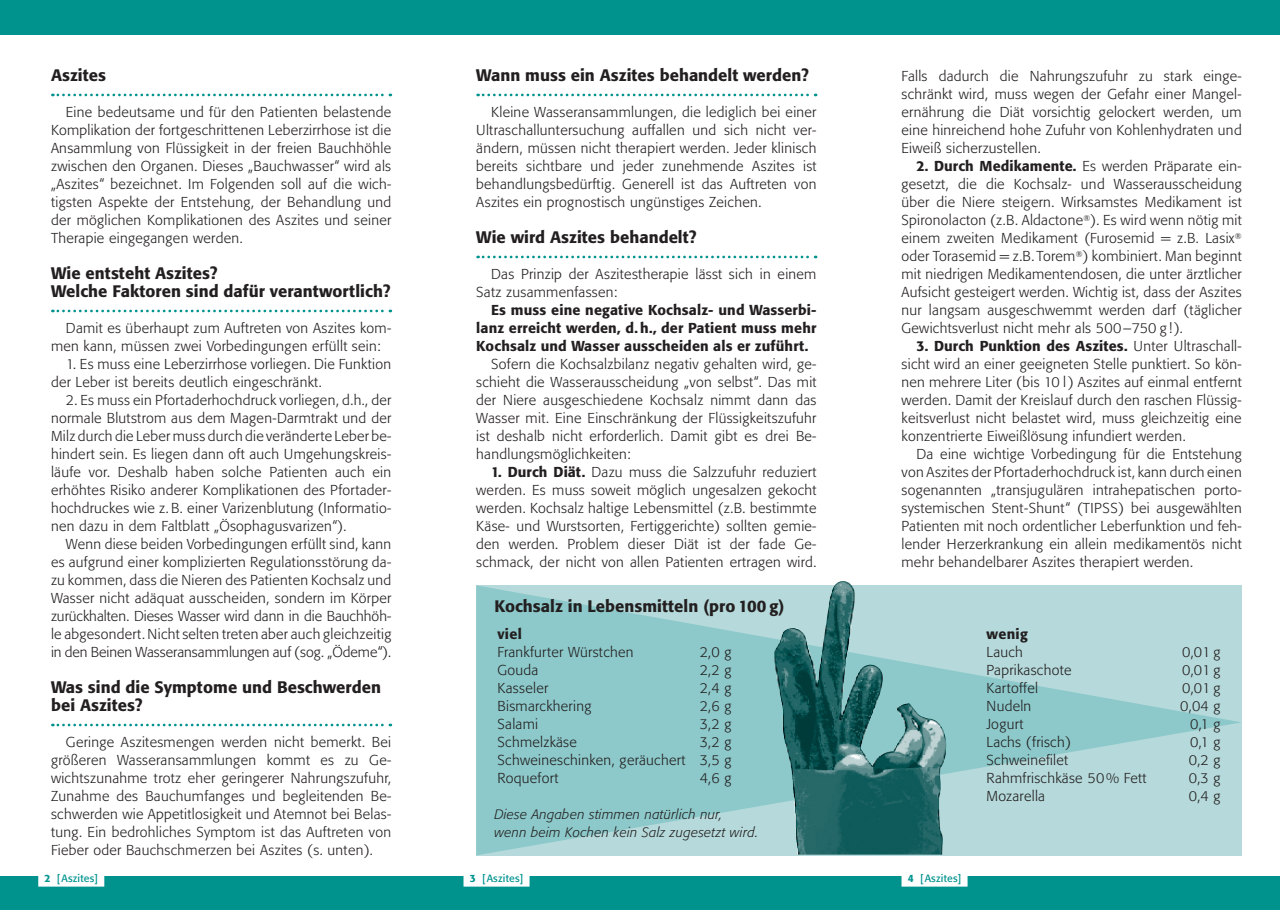
<style>
.page{position:relative;width:1280px;height:910px;background:#fff}
.page>*{position:absolute;margin:0;border:0;box-sizing:border-box;transform-origin:0 0}
.t1{font:500 16.5px/18px "Formata BQ";color:#231f20}
.t2{font:300 14.25px/18px "Formata BQ";letter-spacing:.02em;color:#231f20;text-align:justify}
.t3{font:500 14.25px/18px "Formata BQ";letter-spacing:.01em;color:#231f20;text-align:justify}
.t4{font:italic 300 13.5px/18px "Formata BQ";letter-spacing:.02em;color:#231f20}
.t5{font:10.5px "Formata BQ";letter-spacing:.02em;color:#00938e}
.s1{font-weight:500}
</style>
<div class="page">
<div style="left:0;top:0;width:1280px;height:34px;background:#00938e"></div>
<div style="left:0;top:876px;width:1280px;height:34px;background:#00938e"></div>
<svg style="left:52px;top:94px;width:339px;height:2px"></svg>
<svg style="left:52px;top:310px;width:339px;height:2px"></svg>
<svg style="left:52px;top:724px;width:339px;height:2px"></svg>
<svg style="left:478px;top:94px;width:338px;height:2px"></svg>
<svg style="left:478px;top:256px;width:338px;height:2px"></svg>
<div style="left:901px;top:875px;width:66px;height:12px;background:#fff"></div>
<div style="left:463px;top:875px;width:66px;height:12px;background:#fff"></div>
<div style="left:38px;top:875px;width:66px;height:12px;background:#fff"></div>
<svg style="left:476px;top:585px;width:766px;height:270px;background:#a1d1d2"></svg>
<img style="left:774px;top:581px;width:172px;height:274px">
<p class="t1" style="left:51px;top:68px;width:57px">Aszites</p>
<p class="t2" style="left:51px;top:104px;width:342px;text-indent:15px">Eine bedeutsame und für den Patienten belastende Komplikation der fortgeschrittenen Leberzirrhose ist die Ansammlung von Flüssigkeit in der freien Bauchhöhle zwischen den Organen. Dieses „Bauchwasser“ wird als „Aszites“ bezeichnet. Im Folgenden soll auf die wich&shy;tigsten Aspekte der Entstehung, der Behandlung und der möglichen Komplikationen des Aszites und seiner Therapie eingegangen werden.</p>
<p class="t1" style="left:51px;top:266px;width:341px">Wie entsteht Aszites?<br>Welche Faktoren sind dafür verantwortlich?</p>
<p class="t2" style="left:51px;top:320px;width:342px;text-indent:15px">Damit es überhaupt zum Auftreten von Aszites kom&shy;men kann, müssen zwei Vorbedingungen erfüllt sein:</p>
<p class="t2" style="left:51px;top:356px;width:342px;text-indent:15px">1. Es muss eine Leberzirrhose vorliegen. Die Funktion der Leber ist bereits deutlich eingeschränkt.</p>
<p class="t2" style="left:51px;top:392px;width:342px;text-indent:15px">2. Es muss ein Pfortaderhochdruck vorliegen, d.h., der normale Blutstrom aus dem Magen-Darmtrakt und der Milz durch die Leber muss durch die veränderte Leber be&shy;hindert sein. Es liegen dann oft auch Umgehungskreis&shy;läufe vor. Deshalb haben solche Patienten auch ein erhöhtes Risiko anderer Komplikationen des Pfortader&shy;hochdruckes wie z. B. einer Varizenblutung (Informatio&shy;nen dazu in dem Faltblatt „Ösophagusvarizen“).</p>
<p class="t2" style="left:51px;top:536px;width:342px;text-indent:15px">Wenn diese beiden Vorbedingungen erfüllt sind, kann es aufgrund einer komplizierten Regulationsstörung da&shy;zu kommen, dass die Nieren des Patienten Kochsalz und Wasser nicht adäquat ausscheiden, sondern im Körper zurückhalten. Dieses Wasser wird dann in die Bauchhöh&shy;le abgesondert. Nicht selten treten aber auch gleichzeitig in den Beinen Wasseransammlungen auf (sog. „Ödeme“).</p>
<p class="t1" style="left:51px;top:680px;width:332px">Was sind die Symptome und Beschwerden bei Aszites?</p>
<p class="t2" style="left:51px;top:734px;width:342px;text-indent:15px">Geringe Aszitesmengen werden nicht bemerkt. Bei größeren Wasseransammlungen kommt es zu Ge&shy;wichtszunahme trotz eher geringerer Nahrungszufuhr, Zunahme des Bauchumfanges und begleitenden Be&shy;schwerden wie Appetitlosigkeit und Atemnot bei Belas&shy;tung. Ein bedrohliches Symptom ist das Auftreten von Fieber oder Bauchschmerzen bei Aszites (s. unten).</p>
<p class="t1" style="left:476px;top:68px;width:334px">Wann muss ein Aszites behandelt werden?</p>
<p class="t2" style="left:476px;top:104px;width:342px;text-indent:15px">Kleine Wasseransammlungen, die lediglich bei einer Ultraschalluntersuchung auffallen und sich nicht ver&shy;ändern, müssen nicht therapiert werden. Jeder klinisch bereits sichtbare und jeder zunehmende Aszites ist behandlungsbedürftig. Generell ist das Auftreten von Aszites ein prognostisch ungünstiges Zeichen.</p>
<p class="t1" style="left:476px;top:230px;width:222px">Wie wird Aszites behandelt?</p>
<p class="t2" style="left:476px;top:266px;width:342px;text-indent:15px">Das Prinzip der Aszitestherapie lässt sich in einem<br>Satz zusammenfassen:</p>
<p class="t3" style="left:476px;top:302px;width:342px;text-indent:15px">Es muss eine negative Kochsalz- und Wasserbi&shy;lanz erreicht werden, d. h., der Patient muss mehr Kochsalz und Wasser ausscheiden als er zuführt.</p>
<p class="t2" style="left:476px;top:356px;width:342px;text-indent:15px">Sofern die Kochsalzbilanz negativ gehalten wird, ge&shy;schieht die Wasserausscheidung „von selbst“. Das mit der Niere ausgeschiedene Kochsalz nimmt dann das Wasser mit. Eine Einschränkung der Flüssigkeitszufuhr ist deshalb nicht erforderlich. Damit gibt es drei Be&shy;handlungsmöglichkeiten:</p>
<p class="t2" style="left:476px;top:464px;width:342px;text-indent:15px"><span class="s1">1. Durch Diät.</span> Dazu muss die Salzzufuhr reduziert werden. Es muss soweit möglich ungesalzen gekocht werden. Kochsalz haltige Lebensmittel (z.B. bestimmte Käse- und Wurstsorten, Fertiggerichte) sollten gemie&shy;den werden. Problem dieser Diät ist der fade Ge&shy;schmack, der nicht von allen Patienten ertragen wird.</p>
<p class="t1" style="left:494px;top:599px;width:292px">Kochsalz in Lebensmitteln (pro 100 g)</p>
<p class="t3" style="left:497px;top:626px;width:26px">viel</p>
<p class="t2" style="left:497px;top:644px;width:138px">Frankfurter Würstchen</p>
<p class="t2" style="left:700px;top:644px;width:33px">2,0 g</p>
<p class="t2" style="left:497px;top:662px;width:42px">Gouda</p>
<p class="t2" style="left:700px;top:662px;width:33px">2,2 g</p>
<p class="t2" style="left:497px;top:680px;width:52px">Kasseler</p>
<p class="t2" style="left:700px;top:680px;width:33px">2,4 g</p>
<p class="t2" style="left:497px;top:698px;width:95px">Bismarckhering</p>
<p class="t2" style="left:700px;top:698px;width:33px">2,6 g</p>
<p class="t2" style="left:497px;top:716px;width:42px">Salami</p>
<p class="t2" style="left:700px;top:716px;width:33px">3,2 g</p>
<p class="t2" style="left:497px;top:734px;width:81px">Schmelzkäse</p>
<p class="t2" style="left:497px;top:734px;width:235px;text-indent:202px">3,2 g Schweineschinken, geräuchert 3,5 g Roquefort</p>
<p class="t2" style="left:700px;top:770px;width:33px">4,6 g</p>
<p class="t4" style="left:494px;top:806px;width:265px">Diese Angaben stimmen natürlich nur,<br>wenn beim Kochen kein Salz zugesetzt wird.</p>
<p class="t2" style="left:901px;top:68px;width:342px">Falls dadurch die Nahrungszufuhr zu stark einge&shy;schränkt wird, muss wegen der Gefahr einer Mangel&shy;ernährung die Diät vorsichtig gelockert werden, um eine hinreichend hohe Zufuhr von Kohlenhydraten und Eiweiß sicherzustellen.</p>
<p class="t2" style="left:901px;top:158px;width:342px;text-indent:15px"><span class="s1">2. Durch Medikamente.</span> Es werden Präparate ein&shy;gesetzt, die die Kochsalz- und Wasserausscheidung über die Niere steigern. Wirksamstes Medikament ist Spironolacton (z.B. Aldactone<sup>®</sup>). Es wird wenn nötig mit einem zweiten Medikament (Furosemid = z.B. Lasix<sup>® </sup>oder Torasemid = z.B. Torem<sup>®</sup>) kombiniert. Man beginnt mit niedrigen Medikamentendosen, die unter ärztlicher Aufsicht gesteigert werden. Wichtig ist, dass der Aszites nur langsam ausgeschwemmt werden darf (täglicher Gewichtsverlust nicht mehr als 500–750 g!).</p>
<p class="t2" style="left:901px;top:338px;width:342px;text-indent:15px"><span class="s1">3. Durch Punktion des Aszites.</span> Unter Ultraschall&shy;sicht wird an einer geeigneten Stelle punktiert. So kön&shy;nen mehrere Liter (bis 10 l) Aszites auf einmal entfernt werden. Damit der Kreislauf durch den raschen Flüssig&shy;keitsverlust nicht belastet wird, muss gleichzeitig eine konzentrierte Eiweißlösung infundiert werden.</p>
<p class="t2" style="left:901px;top:446px;width:342px;text-indent:15px">Da eine wichtige Vorbedingung für die Entstehung von Aszites der Pfortaderhochdruck ist, kann durch einen sogenannten „transjugulären intrahepatischen porto&shy;systemischen Stent-Shunt“ (TIPSS) bei ausgewählten Patienten mit noch ordentlicher Leberfunktion und feh&shy;lender Herzerkrankung ein allein medikamentös nicht mehr behandelbarer Aszites therapiert werden.</p>
<p class="t3" style="left:986px;top:626px;width:43px">wenig</p>
<p class="t2" style="left:986px;top:644px;width:38px">Lauch</p>
<p class="t2" style="left:1182px;top:644px;width:40px">0,01 g</p>
<p class="t2" style="left:986px;top:662px;width:87px">Paprikaschote</p>
<p class="t2" style="left:1182px;top:662px;width:40px">0,01 g</p>
<p class="t2" style="left:986px;top:680px;width:53px">Kartoffel</p>
<p class="t2" style="left:1182px;top:680px;width:40px">0,01 g</p>
<p class="t2" style="left:986px;top:698px;width:46px">Nudeln</p>
<p class="t2" style="left:1180px;top:698px;width:42px">0,04 g</p>
<p class="t2" style="left:986px;top:716px;width:38px">Jogurt</p>
<p class="t2" style="left:1190px;top:716px;width:32px">0,1 g</p>
<p class="t2" style="left:986px;top:734px;width:86px">Lachs (frisch)</p>
<p class="t2" style="left:1190px;top:734px;width:32px">0,1 g</p>
<p class="t2" style="left:986px;top:752px;width:83px">Schweinefilet</p>
<p class="t2" style="left:1189px;top:752px;width:33px">0,2 g</p>
<p class="t2" style="left:986px;top:770px;width:161px">Rahmfrischkäse 50% Fett</p>
<p class="t2" style="left:1189px;top:770px;width:33px">0,3 g</p>
<p class="t2" style="left:986px;top:788px;width:60px">Mozarella</p>
<p class="t2" style="left:1189px;top:788px;width:33px">0,4 g</p>
<p class="t5" style="left:45px;top:874px;width:55px"><span class="s1">2</span> [Aszites]</p>
<p class="t5" style="left:470px;top:874px;width:55px"><span class="s1">3</span> [Aszites]</p>
<p class="t5" style="left:908px;top:874px;width:55px"><span class="s1">4</span> [Aszites]</p>
</div>
